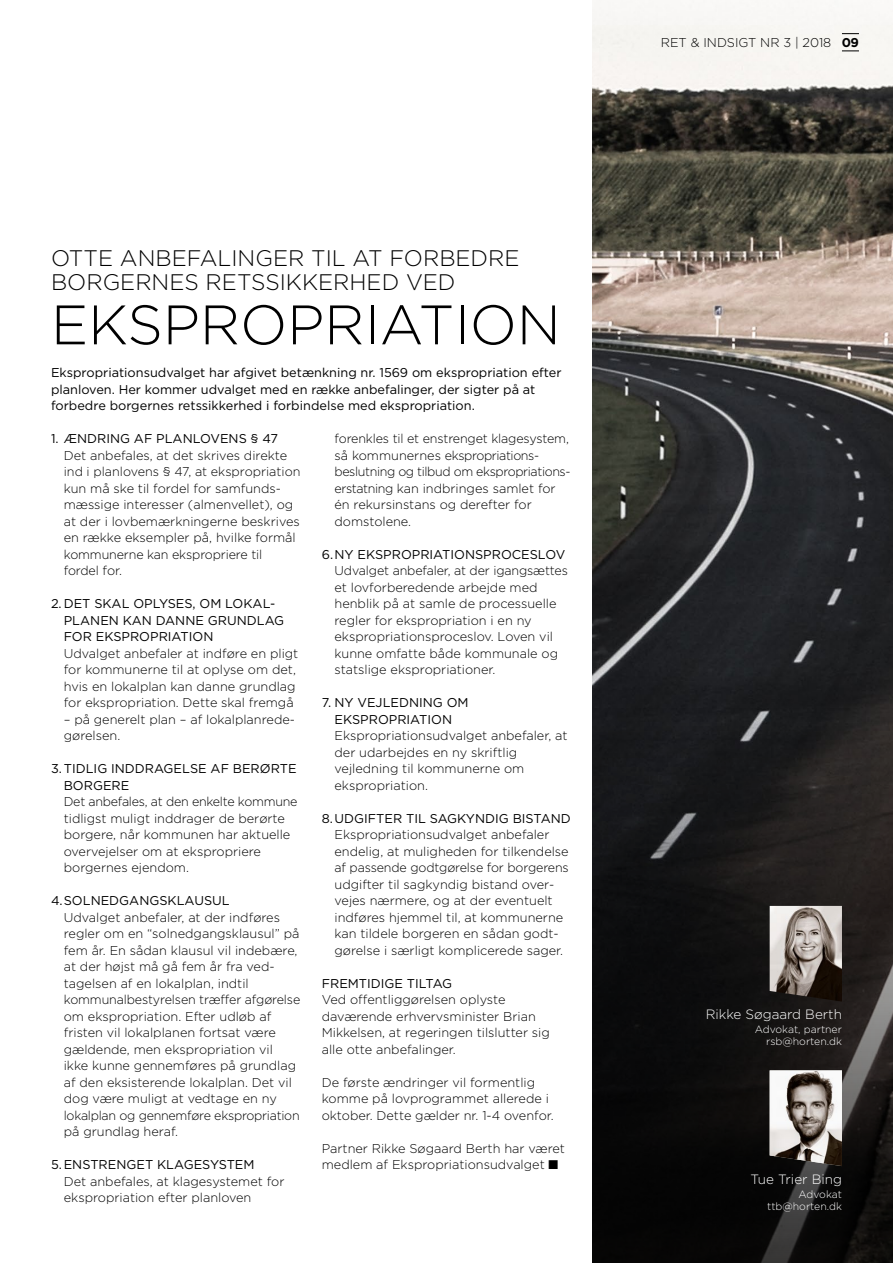
<style>
.page{position:relative;width:893px;height:1263px;background:#fff}
.page>*{position:absolute;margin:0;border:0;box-sizing:border-box;transform-origin:0 0}
.Overskrift{font:300 55.5px "Gotham";color:#000}
.Overskrift-2{font:300 22.5px/24px "Gotham";color:#000}
.t1{font:300 13.5px "Gotham";color:#fff}
.Brødtekst{font:300 12.75px/16.5px "Gotham";color:#000}
.Manchet{font:12.75px/16.5px "Gotham";color:#000}
.Mellemrubrik_sort{font:12.75px "Gotham";color:#000}
.t2{font:300 10.5px "Gotham";color:#fff}
.s1{font-weight:400}
.s2{font-weight:700}
</style>
<div class="page">
<img style="left:592px;top:0;width:301px;height:707px">
<svg style="left:592px;top:707px;width:301px;height:556px;background:#161516"></svg>
<img style="left:770px;top:906px;width:72px;height:95px">
<img style="left:770px;top:1070px;width:72px;height:96px">
<svg style="left:842px;top:33px;width:17px;height:1px"></svg>
<svg style="left:842px;top:51px;width:17px;height:1px"></svg>
<p class="Overskrift-2" style="left:51px;top:246px;width:470px">OTTE ANBEFALINGER TIL AT FORBEDRE<br>BORGERNES RETSSIKKERHED VED</p>
<p class="Overskrift" style="left:51px;top:294px;width:511px">EKSPROPRIATION</p>
<p class="Manchet" style="left:51px;top:364px;width:512px">Ekspropriationsudvalget har afgivet betænkning nr. 1569 om ekspropriation efter planloven. Her kommer udvalget med en række anbefalinger, der sigter på at forbedre borgernes retssikkerhed i forbindelse med ekspropriation.</p>
<p class="Brødtekst" style="left:64px;top:430px;width:238px;text-indent:-13px"><span class="s1">1. ÆNDRING AF PLANLOVENS § 47<br></span>Det anbefales, at det skrives direkte ind i planlovens § 47, at ekspropriation kun må ske til fordel for samfunds&shy;mæssige interesser (almenvellet), og at der i lovbemærkningerne beskrives en række eksempler på, hvilke formål kommunerne kan ekspropriere til fordel for.</p>
<p class="Brødtekst" style="left:64px;top:595px;width:236px;text-indent:-13px"><span class="s1">2. DET SKAL OPLYSES, OM LOKAL-<br>PLANEN KAN DANNE GRUNDLAG<br>FOR EKSPROPRIATION<br></span>Udvalget anbefaler at indføre en pligt for kommunerne til at oplyse om det, hvis en lokalplan kan danne grundlag for ekspropriation. Dette skal fremgå</p>
<p class="Brødtekst" style="left:64px;top:711px;width:231px">– på generelt plan – af lokalplanrede&shy;gørelsen.</p>
<p class="Brødtekst" style="left:64px;top:760px;width:235px;text-indent:-13px"><span class="s1">3.TIDLIG INDDRAGELSE AF BERØRTE<br>BORGERE<br></span>Det anbefales, at den enkelte kommune tidligst muligt inddrager de berørte borgere, når kommunen har aktuelle overvejelser om at ekspropriere borgernes ejendom.</p>
<p class="Brødtekst" style="left:64px;top:892px;width:238px;text-indent:-13px"><span class="s1">4.SOLNEDGANGSKLAUSUL<br></span>Udvalget anbefaler, at der indføres regler om en “solnedgangsklausul” på fem år. En sådan klausul vil indebære, at der højst må gå fem år fra ved&shy;tagelsen af en lokalplan, indtil kommunalbestyrelsen træffer afgørelse om ekspropriation. Efter udløb af fristen vil lokalplanen fortsat være gældende, men ekspropriation vil ikke kunne gennemføres på grundlag af den eksisterende lokalplan. Det vil dog være muligt at vedtage en ny lokalplan og gennemføre ekspropriation på grundlag heraf.</p>
<p class="Brødtekst" style="left:64px;top:1156px;width:222px;text-indent:-13px"><span class="s1">5.ENSTRENGET KLAGESYSTEM<br></span>Det anbefales, at klagesystemet for ekspropriation efter planloven</p>
<p class="Brødtekst" style="left:334px;top:430px;width:236px">forenkles til et enstrenget klagesystem, så kommunernes ekspropriations&shy;beslutning og tilbud om ekspropriations&shy;erstatning kan indbringes samlet for én rekursinstans og derefter for domstolene.</p>
<p class="Brødtekst" style="left:334px;top:546px;width:235px;text-indent:-13px"><span class="s1">6.NY EKSPROPRIATIONSPROCESLOV </span>Udvalget anbefaler, at der igangsættes et lovforberedende arbejde med henblik på at samle de processuelle regler for ekspropriation i en ny ekspropriationsproceslov. Loven vil kunne omfatte både kommunale og statslige ekspropriationer.</p>
<p class="Brødtekst" style="left:334px;top:694px;width:234px;text-indent:-13px"><span class="s1">7. NY VEJLEDNING OM<br>EKSPROPRIATION<br></span>Ekspropriationsudvalget anbefaler, at der udarbejdes en ny skriftlig vejledning til kommunerne om ekspropriation.</p>
<p class="Brødtekst" style="left:334px;top:810px;width:238px;text-indent:-13px"><span class="s1">8.UDGIFTER TIL SAGKYNDIG BISTAND </span>Ekspropriationsudvalget anbefaler endelig, at muligheden for tilkendelse af passende godtgørelse for borgerens udgifter til sagkyndig bistand over&shy;vejes nærmere, og at der eventuelt indføres hjemmel til, at kommunerne kan tildele borgeren en sådan godt&shy;gørelse i særligt komplicerede sager.</p>
<p class="Mellemrubrik_sort" style="left:322px;top:976px;width:132px">FREMTIDIGE TILTAG</p>
<p class="Brødtekst" style="left:322px;top:991px;width:230px">Ved offentliggørelsen oplyste daværende erhvervsminister Brian Mikkelsen, at regeringen tilslutter sig alle otte anbefalinger.</p>
<p class="Brødtekst" style="left:322px;top:1074px;width:233px">De første ændringer vil formentlig komme på lovprogrammet allerede i oktober. Dette gælder nr. 1-4 ovenfor.</p>
<p class="Brødtekst" style="left:322px;top:1140px;width:245px">Partner Rikke Søgaard Berth har været medlem af Ekspropriationsudvalget ■</p>
<p class="Brødtekst" style="left:661px;top:34px;width:200px">RET &amp; INDSIGT NR 3 | 2018 <span class="s2">09</span></p>
<p class="t1" style="left:706px;top:1006px;width:138px">Rikke Søgaard Berth</p>
<p class="t2" style="left:755px;top:1023px;width:89px">Advokat, partner</p>
<p class="t2" style="left:766px;top:1035px;width:77px">rsb@horten.dk</p>
<p class="t1" style="left:750px;top:1171px;width:93px">Tue Trier Bing</p>
<p class="t2" style="left:798px;top:1188px;width:45px">Advokat</p>
<p class="t2" style="left:767px;top:1200px;width:76px">ttb@horten.dk</p>
</div>
